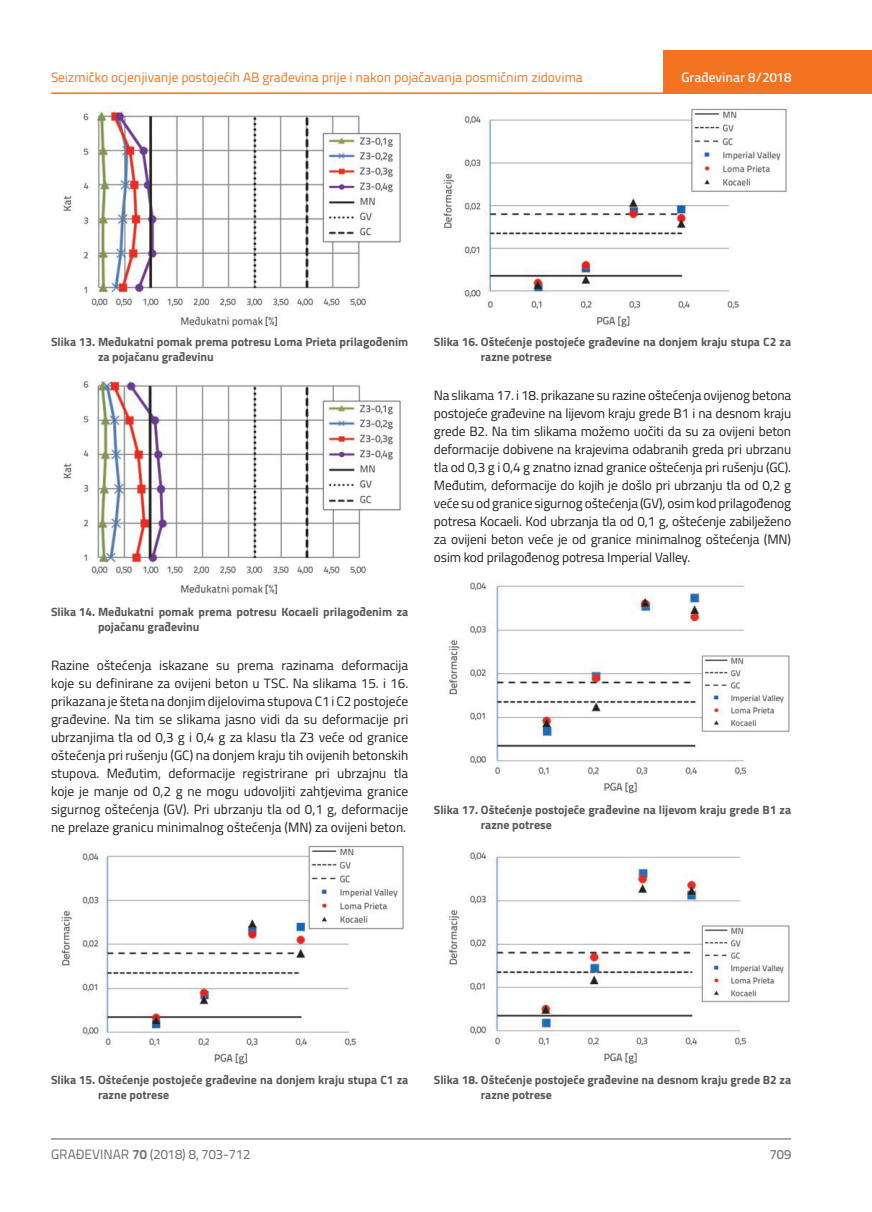
<style>
.page{position:relative;width:872px;height:1212px;background:#fff}
.page>*{position:absolute;margin:0;border:0;box-sizing:border-box;transform-origin:0 0}
.t1{font:13.5px/18px "Titillium";letter-spacing:-.01em;color:#231f20;text-align:justify}
.t2{font:13.5px "Titillium Text 22 L";letter-spacing:-.01em;color:#f47321}
.t3{font:13.5px "Titillium Text 22 L";color:#6c6d70}
.t4{font:500 13.5px "Titillium Text 22 L";color:#fff}
.t5{font:500 13.5px "Titillium Text 22 L";color:#787a7d}
.t6{font:700 12px/15px "Titillium";color:#57585a}
.s1{font-weight:700}
</style>
<div class="page">
<hr style="left:51px;top:92px;width:821px;height:2px;background:#f47321">
<div style="left:663px;top:50px;width:209px;height:44px;background:#f47321"></div>
<hr style="left:51px;top:1139px;width:740px;height:1px;background:#57585a">
<img style="left:63px;top:108px;width:338px;height:220px">
<img style="left:63px;top:376px;width:338px;height:219px">
<img style="left:61px;top:845px;width:343px;height:220px">
<img style="left:443px;top:108px;width:344px;height:220px">
<img style="left:448px;top:582px;width:342px;height:212px">
<img style="left:448px;top:852px;width:342px;height:211px">
<p class="t2" style="left:51px;top:68px;width:533px">Seizmičko ocjenjivanje postojećih AB građevina prije i nakon pojačavanja posmičnim zidovima</p>
<p class="t4" style="left:681px;top:67px;width:111px">Građevinar 8/2018</p>
<p class="t6" style="left:98px;top:333px;width:312px;text-indent:-47px">Slika 13. Međukatni pomak prema potresu Loma Prieta prilagođenim za pojačanu građevinu</p>
<p class="t6" style="left:98px;top:604px;width:312px;text-indent:-47px">Slika 14. Međukatni pomak prema potresu Kocaeli prilagođenim za pojačanu građevinu</p>
<p class="t1" style="left:51px;top:656px;width:359px">Razine oštećenja iskazane su prema razinama deformacija koje su definirane za ovijeni beton u TSC. Na slikama 15. i 16. prikazana je šteta na donjim dijelovima stupova C1 i C2 postojeće građevine. Na tim se slikama jasno vidi da su deformacije pri ubrzanjima tla od 0,3 g i 0,4 g za klasu tla Z3 veće od granice oštećenja pri rušenju (GC) na donjem kraju tih ovijenih betonskih stupova. Međutim, deformacije registrirane pri ubrzajnu tla koje je manje od 0,2 g ne mogu udovoljiti zahtjevima granice sigurnog oštećenja (GV). Pri ubrzanju tla od 0,1 g, deformacije ne prelaze granicu minimalnog oštećenja (MN) za ovijeni beton.</p>
<p class="t6" style="left:481px;top:333px;width:312px;text-indent:-47px">Slika 16. Oštećenje postojeće građevine na donjem kraju stupa C2 za razne potrese</p>
<p class="t1" style="left:434px;top:385px;width:359px">Na slikama 17. i 18. prikazane su razine oštećenja ovijenog betona postojeće građevine na lijevom kraju grede B1 i na desnom kraju grede B2. Na tim slikama možemo uočiti da su za ovijeni beton deformacije dobivene na krajevima odabranih greda pri ubrzanu tla od 0,3 g i 0,4 g znatno iznad granice oštećenja pri rušenju (GC).<br>Međutim, deformacije do kojih je došlo pri ubrzanju tla od 0,2 g veće su od granice sigurnog oštećenja (GV), osim kod prilagođenog potresa Kocaeli. Kod ubrzanja tla od 0,1 g, oštećenje zabilježeno za ovijeni beton veće je od granice minimalnog oštećenja (MN) osim kod prilagođenog potresa Imperial Valley.</p>
<p class="t6" style="left:481px;top:802px;width:312px;text-indent:-47px">Slika 17. Oštećenje postojeće građevine na lijevom kraju grede B1 za razne potrese</p>
<p class="t6" style="left:98px;top:1072px;width:312px;text-indent:-47px">Slika 15. Oštećenje postojeće građevine na donjem kraju stupa C1 za razne potrese</p>
<p class="t6" style="left:481px;top:1072px;width:312px;text-indent:-47px">Slika 18. Oštećenje postojeće građevine na desnom kraju grede B2 za razne potrese</p>
<p class="t3" style="left:51px;top:1144px;width:201px">GRAĐEVINAR <span class="s1">70</span> (2018) 8, 703-712</p>
<p class="t5" style="left:769px;top:1144px;width:23px">709</p>
</div>
